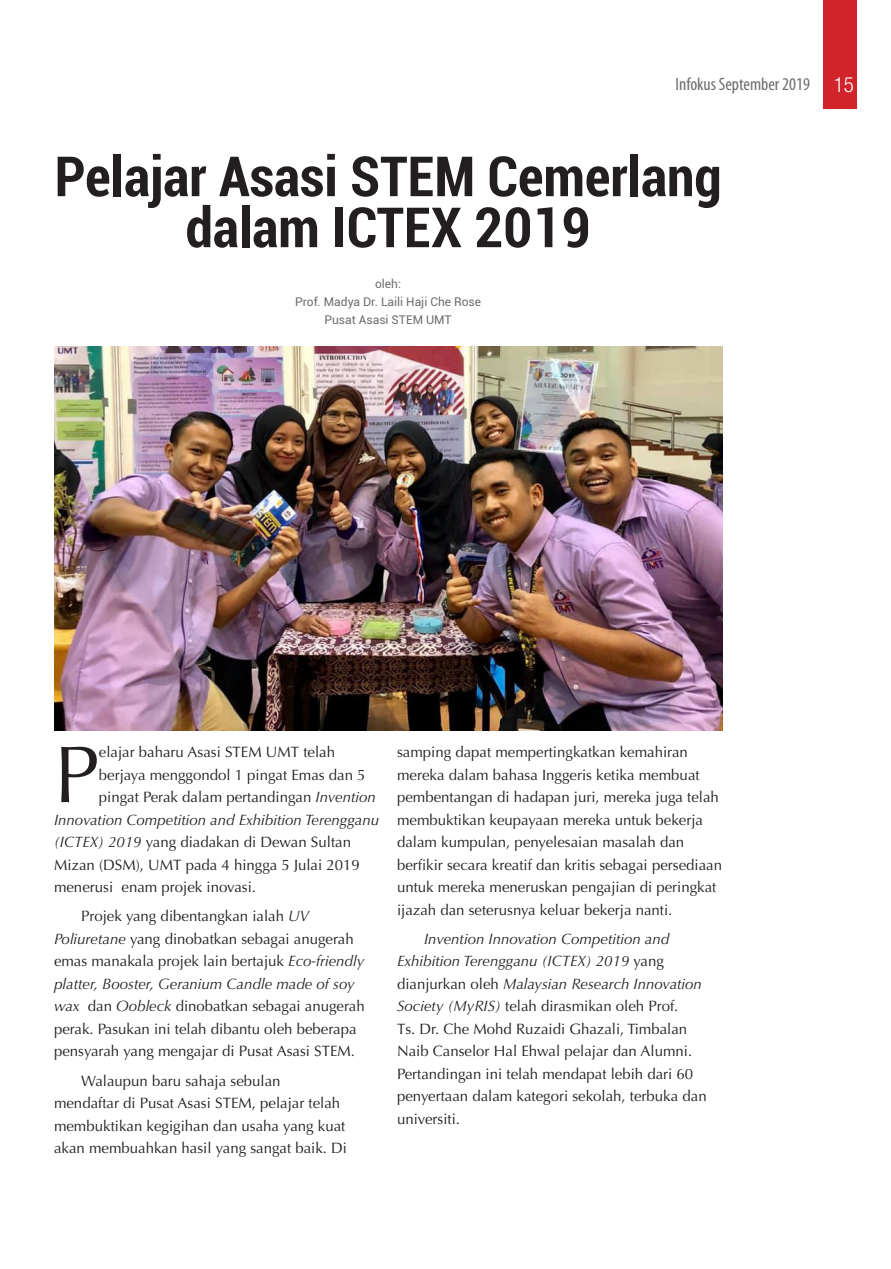
<style>
.page{position:relative;width:891px;height:1269px;background:#fff}
.page>*{position:absolute;margin:0;border:0;box-sizing:border-box;transform-origin:0 0}
.t1{font:80.7px "Optima";color:#231f20}
.t2{font:700 condensed 55.5px/51px "Roboto";color:#231f20;text-align:center}
.t3{font:condensed 18px "Myriad Pro";color:#6c6d70}
.t4{font:15px/22.5px "Optima";color:#231f20}
.t5{font:italic 15px "Optima";color:#231f20}
.Normal_wrd_25{font:12px "Roboto";color:#6c6d70}
.s1{font-family:"Helvetica Neue LT Std";font-weight:300;font-size:21px;color:#fff}
.s2{font-style:italic}
</style>
<div class="page">
<div style="left:824px;top:0;width:33px;height:109px;background:#d1232a"></div>
<img style="left:54px;top:346px;width:668px;height:385px">
<p class="t3" style="left:675px;top:73px;width:180px">Infokus September 2019 <span class="s1">15</span></p>
<p class="t2" style="left:55px;top:149px;width:669px">Pelajar Asasi STEM Cemerlang dalam ICTEX 2019</p>
<p class="Normal_wrd_25" style="left:375px;top:275px;width:27px">oleh:</p>
<p class="Normal_wrd_25" style="left:295px;top:293px;width:187px">Prof. Madya Dr. Laili Haji Che Rose</p>
<p class="Normal_wrd_25" style="left:325px;top:311px;width:129px">Pusat Asasi STEM UMT</p>
<p class="t1" style="left:54px;top:728px;width:46px">P</p>
<p class="t4" style="left:99px;top:741px;width:238px">elajar baharu Asasi STEM UMT telah</p>
<p class="t4" style="left:99px;top:763px;width:268px">berjaya menggondol 1 pingat Emas dan 5</p>
<p class="t4" style="left:99px;top:786px;width:278px">pingat Perak dalam pertandingan <span class="s2">Invention</span></p>
<p class="t5" style="left:54px;top:811px;width:327px">Innovation Competition and Exhibition Terengganu</p>
<p class="t4" style="left:54px;top:831px;width:299px"><span class="s2">(ICTEX) 2019</span> yang diadakan di Dewan Sultan</p>
<p class="t4" style="left:54px;top:853px;width:307px">Mizan (DSM), UMT pada 4 hingga 5 Julai 2019</p>
<p class="t4" style="left:54px;top:876px;width:204px">menerusi enam projek inovasi.</p>
<p class="t4" style="left:54px;top:905px;width:312px;text-indent:27px">Projek yang dibentangkan ialah <span class="s2">UV Poliuretane</span> yang dinobatkan sebagai anugerah emas manakala projek lain bertajuk <span class="s2">Eco-friendly platter, Booster, Geranium Candle made of soy wax</span> dan <span class="s2">Oobleck</span> dinobatkan sebagai anugerah perak. Pasukan ini telah dibantu oleh beberapa pensyarah yang mengajar di Pusat Asasi STEM.</p>
<p class="t4" style="left:54px;top:1069px;width:295px;text-indent:27px">Walaupun baru sahaja sebulan mendaftar di Pusat Asasi STEM, pelajar telah membuktikan kegigihan dan usaha yang kuat akan membuahkan hasil yang sangat baik. Di</p>
<p class="t4" style="left:397px;top:741px;width:326px">samping dapat mempertingkatkan kemahiran mereka dalam bahasa Inggeris ketika membuat pembentangan di hadapan juri, mereka juga telah membuktikan keupayaan mereka untuk bekerja dalam kumpulan, penyelesaian masalah dan berfikir secara kreatif dan kritis sebagai persediaan untuk mereka meneruskan pengajian di peringkat ijazah dan seterusnya keluar bekerja nanti.</p>
<p class="t4" style="left:397px;top:928px;width:311px;text-indent:27px"><span class="s2">Invention Innovation Competition and Exhibition Terengganu (ICTEX) 2019</span> yang dianjurkan oleh <span class="s2">Malaysian Research Innovation Society (MyRIS)</span> telah dirasmikan oleh Prof.<br>Ts. Dr. Che Mohd Ruzaidi Ghazali, Timbalan Naib Canselor Hal Ehwal pelajar dan Alumni.<br>Pertandingan ini telah mendapat lebih dari 60 penyertaan dalam kategori sekolah, terbuka dan universiti.</p>
</div>
